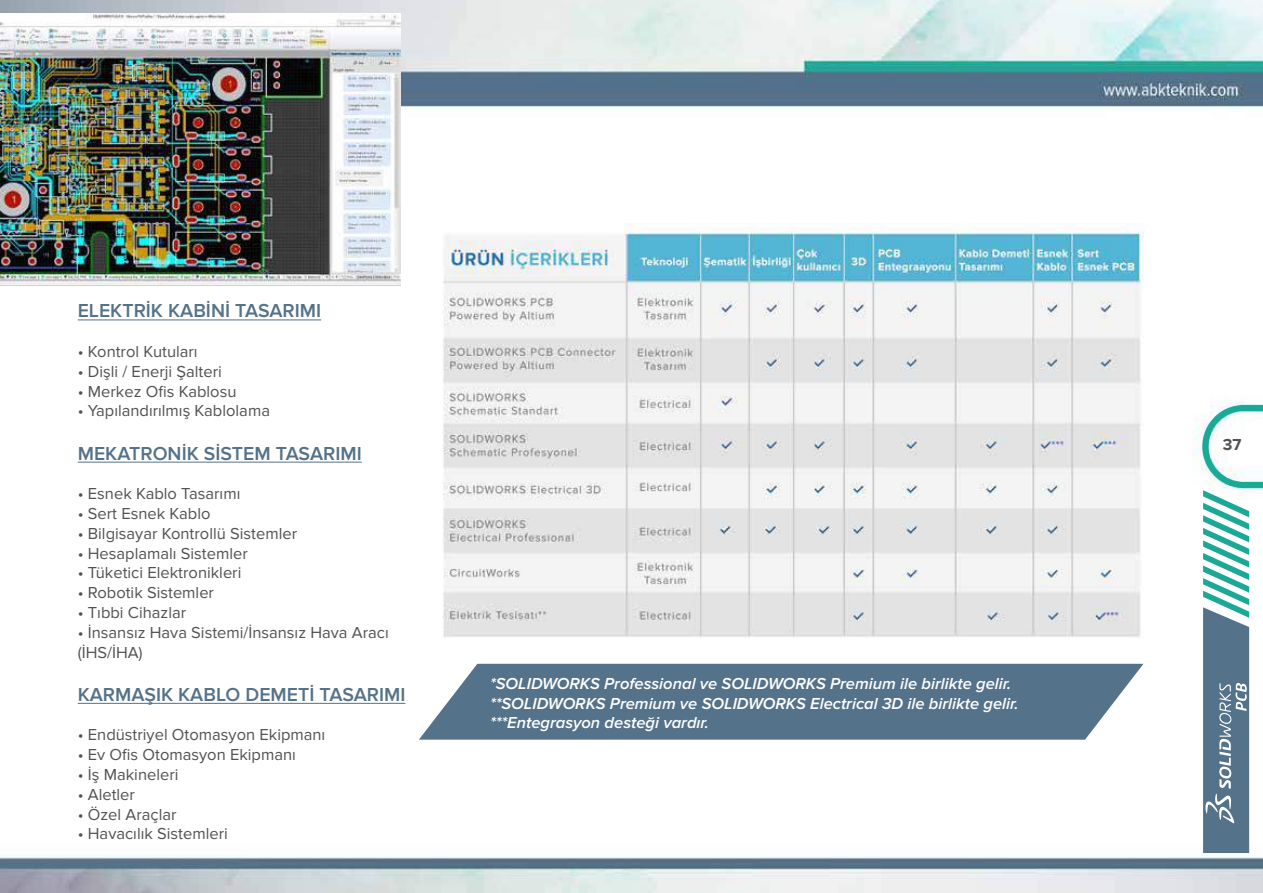
<style>
.page{position:relative;width:1263px;height:893px;background:#fff}
.page>*{position:absolute;margin:0;border:0;box-sizing:border-box;transform-origin:0 0}
.t1{font:600 19.5px "Proxima Nova";color:#547289}
.t2{font:16.5px/19.8px "Proxima Nova";color:#525251}
.t3{font:italic 600 16.5px/19.8px "Proxima Nova";color:#fff}
.t4{font:700 16.5px "Proxima Nova";color:#525251}
</style>
<div class="page">
<img style="left:0;top:0;width:1263px;height:893px">
<hr style="left:78px;top:320px;width:243px;height:1px;background:#547289">
<hr style="left:78px;top:462px;width:284px;height:1px;background:#547289">
<hr style="left:78px;top:703px;width:327px;height:1px;background:#547289">
<img style="left:435px;top:224px;width:714px;height:425px">
<svg style="left:419px;top:664px;width:724px;height:76px;background:#627d92"></svg>
<svg style="left:1202px;top:405px;width:61px;height:448px"></svg>
<img style="left:0;top:13px;width:401px;height:272px">
<p class="t1" style="left:78px;top:300px;width:245px">ELEKTRİK KABİNİ TASARIMI</p>
<p class="t2" style="left:78px;top:342px;width:121px">• Kontrol Kutuları</p>
<p class="t2" style="left:78px;top:362px;width:146px">• Dişli / Enerji Şalteri</p>
<p class="t2" style="left:78px;top:381px;width:160px">• Merkez Ofis Kablosu</p>
<p class="t2" style="left:78px;top:401px;width:194px">• Yapılandırılmış Kablolama</p>
<p class="t1" style="left:78px;top:442px;width:285px">MEKATRONİK SİSTEM TASARIMI</p>
<p class="t2" style="left:78px;top:484px;width:164px">• Esnek Kablo Tasarımı</p>
<p class="t2" style="left:78px;top:504px;width:134px">• Sert Esnek Kablo</p>
<p class="t2" style="left:78px;top:524px;width:221px">• Bilgisayar Kontrollü Sistemler</p>
<p class="t2" style="left:78px;top:543px;width:172px">• Hesaplamalı Sistemler</p>
<p class="t2" style="left:78px;top:563px;width:165px">• Tüketici Elektronikleri</p>
<p class="t2" style="left:78px;top:583px;width:138px">• Robotik Sistemler</p>
<p class="t2" style="left:78px;top:603px;width:110px">• Tıbbi Cihazlar</p>
<p class="t2" style="left:78px;top:623px;width:312px">• İnsansız Hava Sistemi/İnsansız Hava Aracı (İHS/İHA)</p>
<p class="t1" style="left:78px;top:683px;width:329px">KARMAŞIK KABLO DEMETİ TASARIMI</p>
<p class="t2" style="left:78px;top:725px;width:249px">• Endüstriyel Otomasyon Ekipmanı</p>
<p class="t2" style="left:78px;top:745px;width:220px">• Ev Ofis Otomasyon Ekipmanı</p>
<p class="t2" style="left:78px;top:765px;width:102px">• İş Makineleri</p>
<p class="t2" style="left:78px;top:785px;width:59px">• Aletler</p>
<p class="t2" style="left:78px;top:804px;width:100px">• Özel Araçlar</p>
<p class="t2" style="left:78px;top:824px;width:152px">• Havacılık Sistemleri</p>
<p class="t3" style="left:490px;top:674px;width:530px">*SOLIDWORKS Professional ve SOLIDWORKS Premium ile birlikte gelir. **SOLIDWORKS Premium ve SOLIDWORKS Electrical 3D ile birlikte gelir. ***Entegrasyon desteği vardır.</p>
<p class="t4" style="left:1223px;top:435px;width:20px">37</p>
</div>
